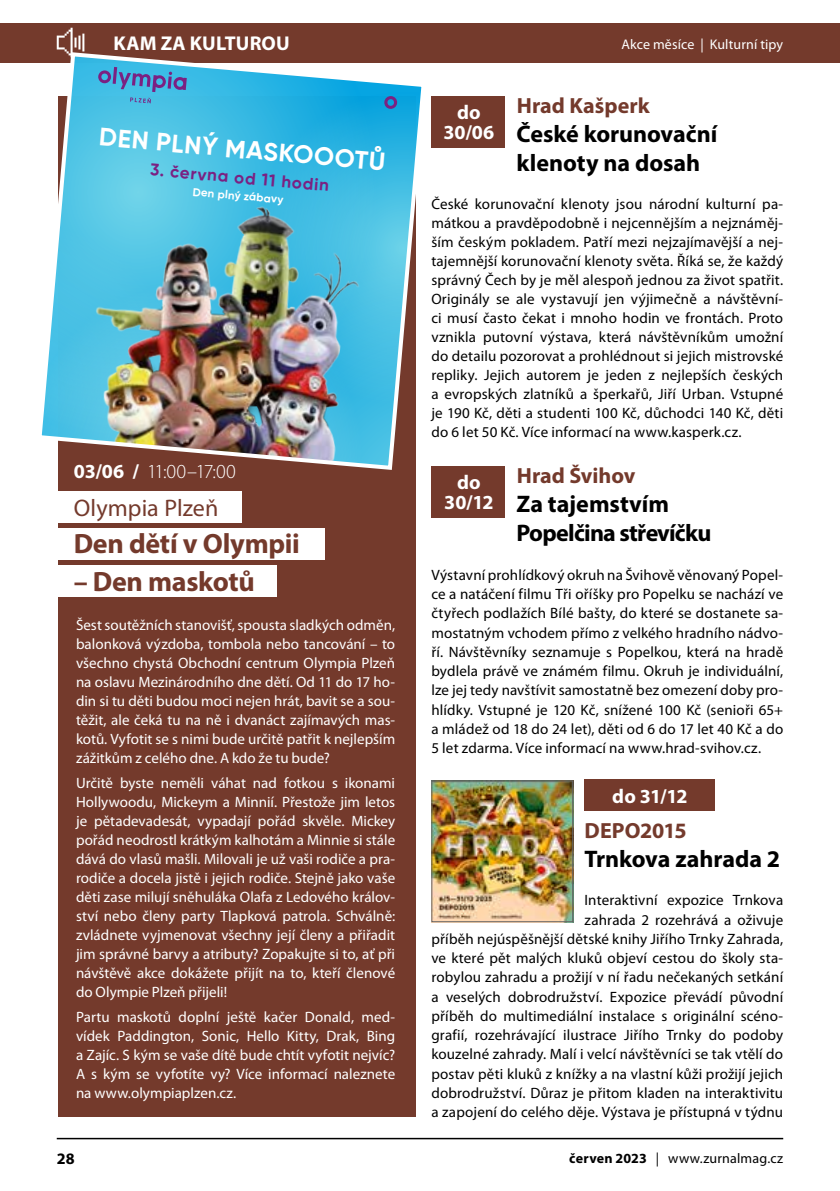
<style>
.page{position:relative;width:840px;height:1191px;background:#fff}
.page>*{position:absolute;margin:0;border:0;box-sizing:border-box;transform-origin:0 0}
.t1{font:700 28px "Myriad Pro";letter-spacing:-.01em;color:#743a2c}
.t2{font:700 25.2px "Gilroy";color:#fff}
.t3{font:700 24px/29px "Myriad Pro";letter-spacing:-.005em;color:#000}
.t4{font:700 24px/29px "Myriad Pro";letter-spacing:-.03em;color:#000}
.t5{font:24px "Myriad Pro";color:#743a2c}
.t6{font:700 22px "Myriad Pro";color:#743a2c}
.t7{font:700 20px/20px "Myriad Pro";letter-spacing:.005em;color:#fff;text-align:center}
.t8{font:300 20px "Myriad Pro";letter-spacing:-.035em;color:#fff}
.t9{font:700 17px "Gilroy";color:#7b2182}
.t10{font:700 16px "Myriad Pro";color:#000}
.t11{font:15px/19.2px "Myriad Pro";letter-spacing:.01em;color:#000;text-align:justify}
.t12{font:15px/19px "Myriad Pro";color:#fff;text-align:justify}
.t13{font:14px "Myriad Pro";letter-spacing:.01em;color:#000}
.t14{font:14px "Myriad Pro";letter-spacing:.01em;color:#fff}
.t15{font:700 11.4px "Gilroy";color:#fff}
.s1{font-weight:700}
</style>
<div class="page">
<hr style="left:57px;top:1137px;width:725px;height:2px;background:#000">
<div style="left:0;top:23px;width:839px;height:39px;background:#743a2c"></div>
<svg style="left:57px;top:28px;width:27px;height:22px"></svg>
<div style="left:58px;top:96px;width:357px;height:1021px;background:#743a2c"></div>
<img style="left:35px;top:50px;width:392px;height:422px">
<div style="left:40px;top:491px;width:202px;height:32px;background:#fff"></div>
<div style="left:42px;top:528px;width:282px;height:31px;background:#fff"></div>
<div style="left:30px;top:565px;width:247px;height:31px;background:#fff"></div>
<div style="left:584px;top:780px;width:130px;height:31px;background:#743a2c"></div>
<div style="left:431px;top:96px;width:74px;height:51px;background:#743a2c"></div>
<div style="left:431px;top:466px;width:74px;height:51px;background:#743a2c"></div>
<img style="left:433px;top:782px;width:138px;height:138px">
<div style="left:431px;top:780px;width:142px;height:142px;border:1px solid #646363"></div>
<h3 class="t7" style="left:113px;top:33px;width:178px">KAM ZA KULTUROU</h3>
<p class="t14" style="left:621px;top:35px;width:163px">Akce měsíce | Kulturní tipy</p>
<h2 class="t2" style="left:100px;top:121px;width:288px;rotate:5deg">DEN PLNÝ MASKOOOTŮ</h2>
<p class="t9" style="left:151px;top:159px;width:181px;rotate:5deg">3. června od 11 hodin</p>
<p class="t15" style="left:193px;top:184px;width:93px;rotate:5deg">Den plný zábavy</p>
<h3 class="t8" style="left:74px;top:459px;width:164px"><span class="s1">03/06 /</span> 11:00–17:00</h3>
<h3 class="t5" style="left:74px;top:493px;width:146px">Olympia Plzeň</h3>
<h1 class="t1" style="left:74px;top:525px;width:227px">Den dětí v Olympii</h1>
<h1 class="t1" style="left:74px;top:563px;width:183px">– Den maskotů</h1>
<p class="t12" style="left:76px;top:615px;width:320px">Šest soutěžních stanovišť, spousta sladkých odměn, balonková výzdoba, tombola nebo tancování – to všechno chystá Obchodní centrum Olympia Plzeň na oslavu Mezinárodního dne dětí. Od 11 do 17 ho&shy;din si tu děti budou moci nejen hrát, bavit se a sou&shy;těžit, ale čeká tu na ně i dvanáct zajímavých mas&shy;kotů. Vyfotit se s nimi bude určitě patřit k nejlepším zážitkům z celého dne. A kdo že tu bude?</p>
<p class="t12" style="left:76px;top:773px;width:320px">Určitě byste neměli váhat nad fotkou s ikonami Hollywoodu, Mickeym a Minnií. Přestože jim letos je pětadevadesát, vypadají pořád skvěle. Mickey pořád neodrostl krátkým kalhotám a Minnie si stále dává do vlasů mašli. Milovali je už vaši rodiče a pra&shy;rodiče a docela jistě i jejich rodiče. Stejně jako vaše děti zase milují sněhuláka Olafa z Ledového králov&shy;ství nebo členy party Tlapková patrola. Schválně: zvládnete vyjmenovat všechny její členy a přiřadit jim správné barvy a atributy? Zopakujte si to, ať při návštěvě akce dokážete přijít na to, kteří členové do Olympie Plzeň přijeli!</p>
<p class="t12" style="left:76px;top:1006px;width:320px">Partu maskotů doplní ještě kačer Donald, med&shy;vídek Paddington, Sonic, Hello Kitty, Drak, Bing a Zajíc. S kým se vaše dítě bude chtít vyfotit nejvíc?<br>A s kým se vyfotíte vy? Více informací naleznete na www.olympiaplzen.cz.</p>
<h3 class="t6" style="left:516px;top:91px;width:134px">Hrad Kašperk</h3>
<h3 class="t3" style="left:516px;top:119px;width:202px">České korunovační klenoty na dosah</h3>
<p class="t11" style="left:431px;top:194px;width:353px">České korunovační klenoty jsou národní kulturní pa&shy;mátkou a pravděpodobně i nejcennějším a nejznáměj&shy;ším českým pokladem. Patří mezi nejzajímavější a nej&shy;tajemnější korunovační klenoty světa. Říká se, že každý správný Čech by je měl alespoň jednou za život spatřit.<br>Originály se ale vystavují jen výjimečně a návštěvní&shy;ci musí často čekat i mnoho hodin ve frontách. Proto vznikla putovní výstava, která návštěvníkům umožní do detailu pozorovat a prohlédnout si jejich mistrovské repliky. Jejich autorem je jeden z nejlepších českých a evropských zlatníků a šperkařů, Jiří Urban. Vstupné je 190 Kč, děti a studenti 100 Kč, důchodci 140 Kč, děti do 6 let 50 Kč. Více informací na www.kasperk.cz.</p>
<h3 class="t6" style="left:516px;top:461px;width:120px">Hrad Švihov</h3>
<h3 class="t4" style="left:516px;top:489px;width:196px">Za tajemstvím<br>Popelčina střevíčku</h3>
<p class="t11" style="left:431px;top:565px;width:353px">Výstavní prohlídkový okruh na Švihově věnovaný Popel&shy;ce a natáčení filmu Tři oříšky pro Popelku se nachází ve čtyřech podlažích Bílé bašty, do které se dostanete sa&shy;mostatným vchodem přímo z velkého hradního nádvo&shy;ří. Návštěvníky seznamuje s Popelkou, která na hradě bydlela právě ve známém filmu. Okruh je individuální, lze jej tedy navštívit samostatně bez omezení doby pro&shy;hlídky. Vstupné je 120 Kč, snížené 100 Kč (senioři 65+ a mládež od 18 do 24 let), děti od 6 do 17 let 40 Kč a do 5 let zdarma. Více informací na www.hrad-svihov.cz.</p>
<h3 class="t7" style="left:612px;top:785px;width:77px">do 31/12</h3>
<h3 class="t6" style="left:584px;top:816px;width:104px">DEPO2015</h3>
<h3 class="t3" style="left:584px;top:843px;width:197px">Trnkova zahrada 2</h3>
<p class="t11" style="left:431px;top:890px;width:353px;text-align:right">Interaktivní expozice Trnkova<br>zahrada 2 rozehrává a oživuje<br>příběh nejúspěšnější dětské knihy Jiřího Trnky Zahrada, ve které pět malých kluků objeví cestou do školy sta&shy;robylou zahradu a prožijí v ní řadu nečekaných setkání a veselých dobrodružství. Expozice převádí původní příběh do multimediální instalace s originální scéno&shy;grafií, rozehrávající ilustrace Jiřího Trnky do podoby kouzelné zahrady. Malí i velcí návštěvníci se tak vtělí do postav pěti kluků z knížky a na vlastní kůži prožijí jejich dobrodružství. Důraz je přitom kladen na interaktivitu a zapojení do celého děje. Výstava je přístupná v týdnu</p>
<h3 class="t7" style="left:443px;top:102px;width:52px">do<br>30/06</h3>
<h3 class="t7" style="left:444px;top:472px;width:51px">do<br>30/12</h3>
<p class="t10" style="left:57px;top:1148px;width:19px">28</p>
<p class="t13" style="left:569px;top:1149px;width:215px"><span class="s1">červen 2023</span> | www.zurnalmag.cz</p>
</div>
